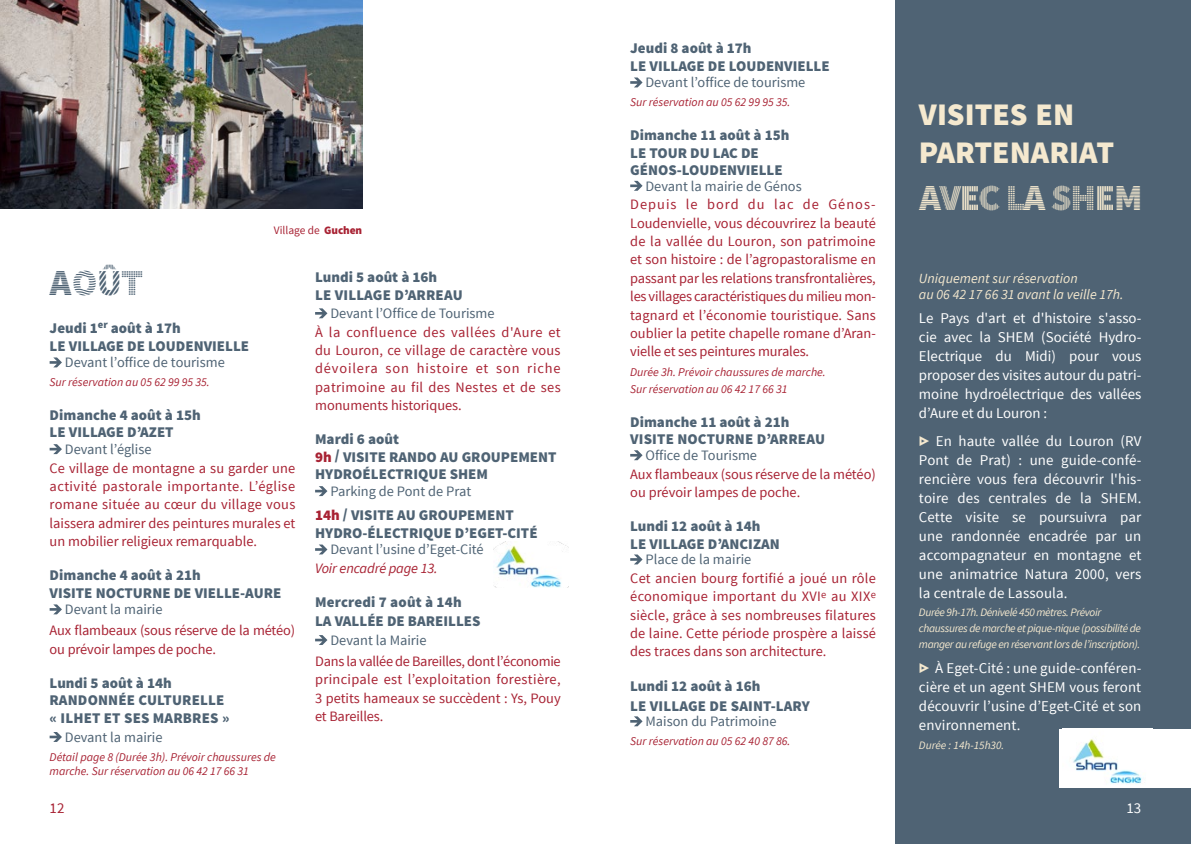
<style>
.page{position:relative;width:1191px;height:844px;background:#fff}
.page>*{position:absolute;margin:0;border:0;box-sizing:border-box;transform-origin:0 0}
.t1{font:36.75px "Source Sans Pro DISPLAY";letter-spacing:-.03em;color:#f5e9cf}
.t2{font:36.75px "Source Sans Pro DISPLAY";color:#4f6374}
.t3{font:900 31.5px/37.8px "Source Sans Pro";color:#f5e9cf}
.t4{font:900 14.88px/17.5px "Source Sans Pro";color:#4f6374}
.t5{font:14.88px/18.9px "Source Sans Pro";letter-spacing:.01em;color:#fff;text-align:justify}
.t6{font:14.88px "Source Sans Pro";color:#a82233}
.t7{font:14.35px/18.4px "Source Sans Pro";color:#a82233;text-align:justify}
.t8{font:14.35px "Source Sans Pro";color:#4f6374}
.t9{font:italic 14.35px "Source Sans Pro";letter-spacing:-.01em;color:#a82233}
.t10{font:italic 14px/15.8px "Source Sans Pro";color:#f5e9cf}
.t11{font:italic 11.9px/14.3px "Source Sans Pro";color:#a82233}
.t12{font:italic 11.38px/15.8px "Source Sans Pro";letter-spacing:-.03em;color:#f5e9cf}
.t13{font:italic 11.38px "Source Sans Pro";color:#f5e9cf}
.t14{font:11.38px "Source Sans Pro";color:#a82233}
.s1{font-weight:900}
.s2{color:#a82233}
.s3{font-weight:900;font-size:17.5px;color:#f5e9cf}
</style>
<div class="page">
<img style="left:0;top:0;width:362px;height:208px">
<div style="left:895px;top:0;width:296px;height:843px;background:#4f6374"></div>
<div style="left:1060px;top:728px;width:131px;height:59px;background:#fff"></div>
<img style="left:1073px;top:739px;width:69px;height:45px">
<svg style="left:50px;top:357px;width:12px;height:10px"></svg>
<svg style="left:50px;top:444px;width:12px;height:10px"></svg>
<svg style="left:50px;top:604px;width:12px;height:10px"></svg>
<svg style="left:50px;top:732px;width:12px;height:9px"></svg>
<svg style="left:315px;top:308px;width:12px;height:10px"></svg>
<svg style="left:315px;top:486px;width:12px;height:10px"></svg>
<svg style="left:315px;top:544px;width:12px;height:10px"></svg>
<svg style="left:315px;top:635px;width:12px;height:9px"></svg>
<svg style="left:630px;top:77px;width:12px;height:10px"></svg>
<svg style="left:630px;top:181px;width:12px;height:10px"></svg>
<svg style="left:630px;top:450px;width:12px;height:10px"></svg>
<svg style="left:630px;top:554px;width:12px;height:10px"></svg>
<svg style="left:630px;top:716px;width:12px;height:10px"></svg>
<img style="left:494px;top:541px;width:74px;height:46px">
<p class="t14" style="left:274px;top:223px;width:90px">Village de <span class="s1">Guchen</span></p>
<h1 class="t2" style="left:50px;top:264px;width:94px">AOÛT</h1>
<p class="t4" style="left:50px;top:320px;width:201px">Jeudi 1<sup>er</sup> août à 17h<br>LE VILLAGE DE LOUDENVIELLE</p>
<p class="t8" style="left:65px;top:353px;width:161px">Devant l’office de tourisme</p>
<p class="t11" style="left:50px;top:374px;width:162px">Sur réservation au 05 62 99 95 35.</p>
<p class="t4" style="left:50px;top:407px;width:153px">Dimanche 4 août à 15h<br>LE VILLAGE D’AZET</p>
<p class="t8" style="left:65px;top:440px;width:88px">Devant l’église</p>
<p class="t7" style="left:50px;top:458px;width:247px">Ce village de montagne a su garder une activité pastorale importante. L’église romane située au cœur du village vous laissera admirer des peintures murales et un mobilier religieux remarquable.</p>
<p class="t4" style="left:50px;top:567px;width:233px">Dimanche 4 août à 21h<br>VISITE NOCTURNE DE VIELLE-AURE</p>
<p class="t8" style="left:65px;top:600px;width:99px">Devant la mairie</p>
<p class="t7" style="left:50px;top:621px;width:247px">Aux flambeaux (sous réserve de la météo) ou prévoir lampes de poche.</p>
<p class="t4" style="left:50px;top:674px;width:181px">Lundi 5 août à 14h<br>RANDONNÉE CULTURELLE « ILHET ET SES MARBRES »</p>
<p class="t8" style="left:65px;top:728px;width:99px">Devant la mairie</p>
<p class="t11" style="left:50px;top:749px;width:228px">Détail page 8 (Durée 3h). Prévoir chaussures de marche. Sur réservation au 06 42 17 66 31</p>
<p class="t6" style="left:50px;top:798px;width:16px">12</p>
<p class="t4" style="left:315px;top:269px;width:149px">Lundi 5 août à 16h<br>LE VILLAGE D’ARREAU</p>
<p class="t8" style="left:330px;top:304px;width:166px">Devant l’Office de Tourisme</p>
<p class="t7" style="left:315px;top:323px;width:247px">À la confluence des vallées d'Aure et du Louron, ce village de caractère vous dévoilera son histoire et son riche patrimoine au fil des Nestes et de ses monuments historiques.</p>
<p class="t4" style="left:315px;top:431px;width:243px">Mardi 6 août<br><span class="s2">9h</span> / VISITE RANDO AU GROUPEMENT<br>HYDROÉLECTRIQUE SHEM</p>
<p class="t8" style="left:330px;top:482px;width:142px">Parking de Pont de Prat</p>
<p class="t4" style="left:315px;top:507px;width:224px"><span class="s2">14h</span> / VISITE AU GROUPEMENT<br>HYDRO-ÉLECTRIQUE D’EGET-CITÉ</p>
<p class="t8" style="left:330px;top:540px;width:155px">Devant l’usine d’Eget-Cité</p>
<p class="t9" style="left:315px;top:559px;width:124px">Voir encadré page 13.</p>
<p class="t4" style="left:315px;top:593px;width:167px;line-height:18.9px">Mercredi 7 août à 14h<br>LA VALLÉE DE BAREILLES</p>
<p class="t8" style="left:330px;top:631px;width:98px">Devant la Mairie</p>
<p class="t7" style="left:315px;top:652px;width:247px">Dans la vallée de Bareilles, dont l’économie principale est l’exploitation forestière, 3 petits hameaux se succèdent : Ys, Pouy et Bareilles.</p>
<p class="t4" style="left:630px;top:40px;width:201px">Jeudi 8 août à 17h<br>LE VILLAGE DE LOUDENVIELLE</p>
<p class="t8" style="left:645px;top:74px;width:161px">Devant l’office de tourisme</p>
<p class="t11" style="left:630px;top:95px;width:162px">Sur réservation au 05 62 99 95 35.</p>
<p class="t4" style="left:630px;top:127px;width:161px">Dimanche 11 août à 15h<br>LE TOUR DU LAC DE<br>GÉNOS-LOUDENVIELLE</p>
<p class="t8" style="left:645px;top:177px;width:158px">Devant la mairie de Génos</p>
<p class="t7" style="left:630px;top:195px;width:247px">Depuis le bord du lac de Génos-Loudenvielle, vous découvrirez la beauté de la vallée du Louron, son patrimoine et son histoire : de l’agropastoralisme en passant par les relations transfrontalières, les villages caractéristiques du milieu mon&shy;tagnard et l’économie touristique. Sans oublier la petite chapelle romane d’Aran&shy;vielle et ses peintures murales.</p>
<p class="t11" style="left:630px;top:363px;width:197px;line-height:17.2px">Durée 3h. Prévoir chaussures de marche.<br>Sur réservation au 06 42 17 66 31</p>
<p class="t4" style="left:630px;top:414px;width:196px">Dimanche 11 août à 21h<br>VISITE NOCTURNE D’ARREAU</p>
<p class="t8" style="left:645px;top:446px;width:113px">Office de Tourisme</p>
<p class="t7" style="left:630px;top:465px;width:247px">Aux flambeaux (sous réserve de la météo) ou prévoir lampes de poche.</p>
<p class="t4" style="left:630px;top:518px;width:151px">Lundi 12 août à 14h<br>LE VILLAGE D’ANCIZAN</p>
<p class="t8" style="left:645px;top:550px;width:107px">Place de la mairie</p>
<p class="t7" style="left:630px;top:569px;width:247px">Cet ancien bourg fortifié a joué un rôle économique important du XVI<sup>e</sup> au XIX<sup>e </sup>siècle, grâce à ses nombreuses filatures de laine. Cette période prospère a laissé des traces dans son architecture.</p>
<p class="t4" style="left:630px;top:676px;width:181px;line-height:19.9px">Lundi 12 août à 16h<br>LE VILLAGE DE SAINT-LARY</p>
<p class="t8" style="left:645px;top:712px;width:133px">Maison du Patrimoine</p>
<p class="t11" style="left:630px;top:733px;width:162px">Sur réservation au 05 62 40 87 86.</p>
<h2 class="t3" style="left:919px;top:97px;width:197px">VISITES EN<br>PARTENARIAT</h2>
<h1 class="t1" style="left:919px;top:179px;width:225px">AVEC LA SHEM</h1>
<p class="t10" style="left:919px;top:270px;width:206px">Uniquement sur réservation<br>au 06 42 17 66 31 avant la veille 17h.</p>
<p class="t5" style="left:919px;top:309px;width:224px">Le Pays d'art et d'histoire s'asso&shy;cie avec la SHEM (Société Hydro-Electrique du Midi) pour vous proposer des visites autour du patri&shy;moine hydroélectrique des vallées d’Aure et du Louron :</p>
<p class="t5" style="left:919px;top:432px;width:224px"><span class="s3">▷</span> En haute vallée du Louron (RV Pont de Prat) : une guide-confé&shy;rencière vous fera découvrir l'his&shy;toire des centrales de la SHEM.<br>Cette visite se poursuivra par une randonnée encadrée par un accompagnateur en montagne et une animatrice Natura 2000, vers la centrale de Lassoula.</p>
<p class="t12" style="left:919px;top:604px;width:223px">Durée 9h-17h. Dénivelé 450 mètres. Prévoir chaussures de marche et pique-nique (possibilité de manger au refuge en réservant lors de l’inscription).</p>
<p class="t5" style="left:919px;top:659px;width:224px"><span class="s3">▷</span> À Eget-Cité : une guide-conféren&shy;cière et un agent SHEM vous feront découvrir l’usine d’Eget-Cité et son environnement.</p>
<p class="t13" style="left:919px;top:738px;width:87px">Durée : 14h-15h30.</p>
<p class="t5" style="left:1126px;top:798px;width:16px">13</p>
</div>
